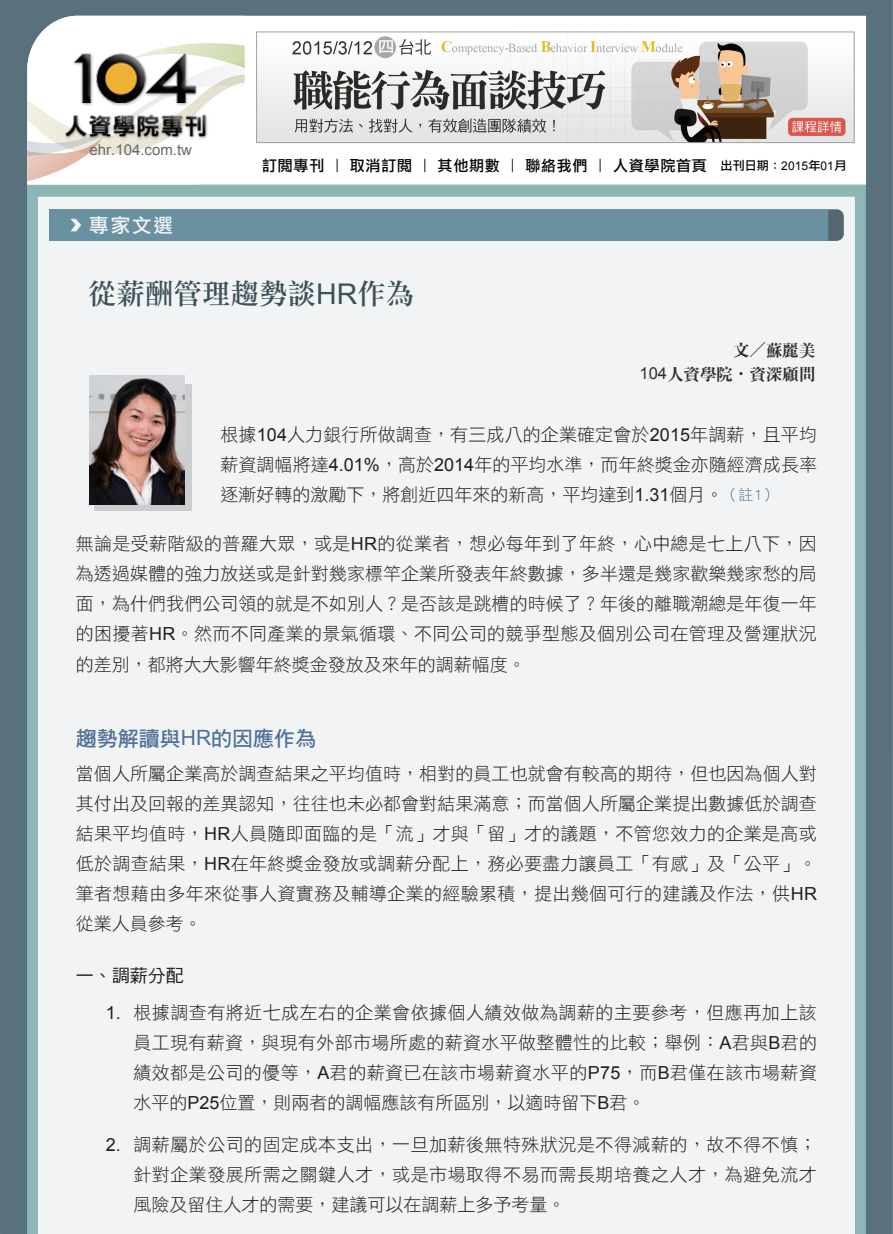
<style>
.page{position:relative;width:893px;height:1234px;background:#fff}
.page>*{position:absolute;margin:0;border:0;box-sizing:border-box;transform-origin:0 0}
.t1{font:28.5px "DF Li Song Md HK BF";color:#3d515a}
.t2{font:21px "DF Hei Std W7";color:#4f7198}
.t3{font:19.5px "DF Li Hei Md WIN BF";color:#f2f3f4}
.t4{font:18px/30px "DF Hei Std W3";color:#231f20;text-align:justify}
.t5{font:18px "DF Hei Std W5";color:#231f20}
.t6{font:18px "Arial";color:#231f20}
.t7{font:16.5px/23.5px "DF Ming XB WIN BF";color:#303030;text-align:right}
.t8{font:15px "DF Li Hei Md WIN BF";letter-spacing:.05em;color:#030303}
.t9{font:15px "Arial";color:#67696b}
.t10{font:12px "DF Li Hei Md WIN BF";color:#030303}
.s1{font-family:"Arial"}
.s2{font-size:15px;color:#4e6e93}
</style>
<div class="page">
<div style="left:0;top:0;width:893px;height:1233px;background:#59717d"></div>
<div style="left:27px;top:184px;width:839px;height:1049px;background:#8db7b7"></div>
<div style="left:38px;top:197px;width:817px;height:1036px;background:#f2f3f4"></div>
<svg style="left:245px;top:16px;width:621px;height:168px"></svg>
<svg style="left:27px;top:16px;width:218px;height:169px"></svg>
<svg style="left:828px;top:209px;width:16px;height:32px"></svg>
<div style="left:50px;top:209px;width:778px;height:32px;background:#6991a2"></div>
<svg style="left:70px;top:219px;width:11px;height:12px"></svg>
<img style="left:56px;top:42px;width:164px;height:101px">
<img style="left:258px;top:34px;width:594px;height:107px">
<div style="left:256px;top:32px;width:598px;height:111px;border:1px solid #9ea0a4"></div>
<div style="left:94px;top:384px;width:98px;height:126px;background:#cccdcf"></div>
<img style="left:90px;top:375px;width:94px;height:129px">
<p class="t9" style="left:90px;top:140px;width:104px">ehr.104.com.tw</p>
<p class="t3" style="left:89px;top:215px;width:85px">專家文選</p>
<p class="t8" style="left:262px;top:157px;width:446px">訂閱專刊 | 取消訂閱 | 其他期數 | 聯絡我們 | 人資學院首頁</p>
<p class="t10" style="left:721px;top:159px;width:127px">出刊日期：<span class="s1">2015</span>年<span class="s1">01</span>月</p>
<h1 class="t1" style="left:88px;top:279px;width:328px">從薪酬管理趨勢談<span class="s1">HR</span>作為</h1>
<p class="t7" style="left:639px;top:338px;width:178px">文／蘇麗美<br><span class="s1">104</span>人資學院．資深顧問</p>
<p class="t4" style="left:220px;top:419px;width:598px">根據<span class="s1">104</span>人力銀行所做調查，有三成八的企業確定會於<span class="s1">2015</span>年調薪，且平均薪資調幅將達<span class="s1">4.01%</span>，高於<span class="s1">2014</span>年的平均水準，而年終獎金亦隨經濟成長率逐漸好轉的激勵下，將創近四年來的新高，平均達到<span class="s1">1.31</span>個月。<span class="s2">（註1）</span></p>
<p class="t4" style="left:76px;top:528px;width:742px">無論是受薪階級的普羅大眾，或是<span class="s1">HR</span>的從業者，想必每年到了年終，心中總是七上八下，因為透過媒體的強力放送或是針對幾家標竿企業所發表年終數據，多半還是幾家歡樂幾家愁的局面，為什們我們公司領的就是不如別人？是否該是跳槽的時候了？年後的離職潮總是年復一年的困擾著<span class="s1">HR</span>。然而不同產業的景氣循環、不同公司的競爭型態及個別公司在管理及營運狀況的差別，都將大大影響年終獎金發放及來年的調薪幅度。</p>
<p class="t2" style="left:76px;top:726px;width:242px">趨勢解讀與<span class="s1">HR</span>的因應作為</p>
<p class="t4" style="left:76px;top:758px;width:743px">當個人所屬企業高於調查結果之平均值時，相對的員工也就會有較高的期待，但也因為個人對其付出及回報的差異認知，往往也未必都會對結果滿意；而當個人所屬企業提出數據低於調查結果平均值時，<span class="s1">HR</span>人員隨即面臨的是「流」才與「留」才的議題，不管您效力的企業是高或低於調查結果，<span class="s1">HR</span>在年終獎金發放或調薪分配上，務必要盡力讓員工「有感」及「公平」。筆者想藉由多年來從事人資實務及輔導企業的經驗累積，提出幾個可行的建議及作法，供<span class="s1">HR</span>從業人員參考。</p>
<p class="t5" style="left:76px;top:965px;width:109px">一、調薪分配</p>
<p class="t6" style="left:106px;top:1000px;width:17px">1.</p>
<p class="t4" style="left:133px;top:997px;width:685px">根據調查有將近七成左右的企業會依據個人績效做為調薪的主要參考，但應再加上該員工現有薪資，與現有外部市場所處的薪資水平做整體性的比較；舉例：<span class="s1">A</span>君與<span class="s1">B</span>君的績效都是公司的優等，<span class="s1">A</span>君的薪資已在該市場薪資水平的<span class="s1">P75</span>，而<span class="s1">B</span>君僅在該市場薪資水平的<span class="s1">P25</span>位置，則兩者的調幅應該有所區別，以適時留下<span class="s1">B</span>君。</p>
<p class="t4" style="left:133px;top:1129px;width:685px">調薪屬於公司的固定成本支出，一旦加薪後無特殊狀況是不得減薪的，故不得不慎；針對企業發展所需之關鍵人才，或是市場取得不易而需長期培養之人才，為避免流才風險及留住人才的需要，建議可以在調薪上多予考量。</p>
<p class="t6" style="left:106px;top:1132px;width:17px">2.</p>
</div>
